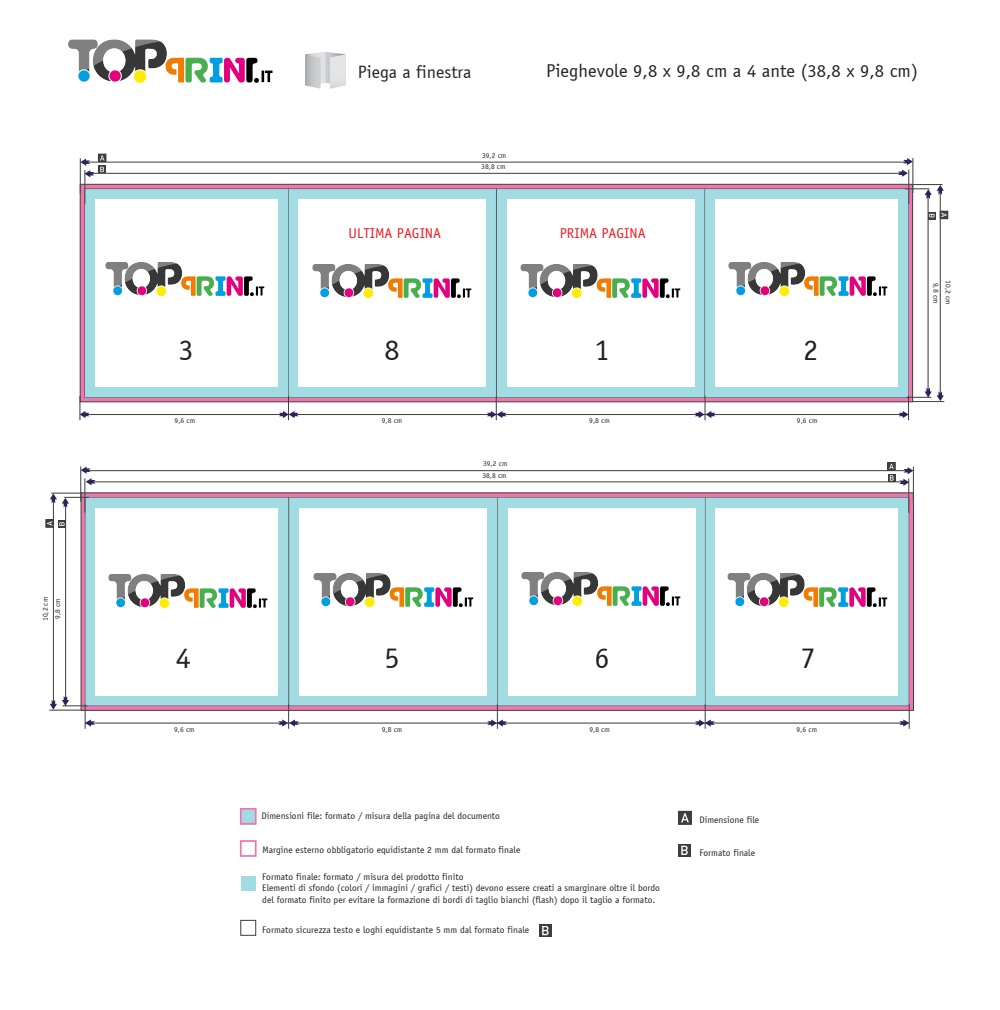
<style>
.page{position:relative;width:1000px;height:1010px;background:#fff}
.page>*{position:absolute;margin:0;border:0;box-sizing:border-box;transform-origin:0 0}
.t1{font:30.22px "Officina Sans";color:#231f20}
.t2{font:18.52px "Officina Sans";color:#231f20}
.t3{font:17.92px "Officina Sans";color:#231f20}
.t4{font:14.33px "Officina Sans Std";color:#ee1d23}
.t5{font:9.45px/11.4px "Officina Sans";color:#231f20}
.t6{font:7.5px/12.2px "Officina Sans";color:#231f20;text-align:center}
</style>
<div class="page">
<svg style="left:80px;top:184px;width:832px;height:218px;background:#cc719c"></svg>
<div style="left:538px;top:923px;width:13px;height:13px;background:#3e3e3f"></div>
<svg style="left:542px;top:926px;width:6px;height:9px"></svg>
<div style="left:240px;top:840px;width:16px;height:16px;border:2px solid #f176ae"></div>
<div style="left:241px;top:876px;width:15px;height:15px;background:#a3dbe2"></div>
<div style="left:240px;top:919px;width:16px;height:16px;background:#fff;border:1px solid #3e3e3f"></div>
<div style="left:241px;top:808px;width:14px;height:16px;background:#a3dbe2"></div>
<div style="left:240px;top:807px;width:16px;height:17px;border:2px solid #f176ae"></div>
<div style="left:678px;top:811px;width:13px;height:13px;background:#3e3e3f"></div>
<svg style="left:681px;top:813px;width:7px;height:9px"></svg>
<svg style="left:678px;top:844px;width:12px;height:12px"></svg>
<svg style="left:681px;top:845px;width:6px;height:9px"></svg>
<svg style="left:704px;top:188px;width:204px;height:209px;background:#a2d5dc"></svg>
<div style="left:715px;top:199px;width:182px;height:187px;background:#fff"></div>
<svg style="left:496px;top:188px;width:208px;height:209px;background:#a5d3da"></svg>
<div style="left:506px;top:199px;width:188px;height:187px;background:#fff"></div>
<svg style="left:288px;top:188px;width:208px;height:209px;background:#a5d7de"></svg>
<div style="left:298px;top:199px;width:187px;height:187px;background:#fff"></div>
<svg style="left:84px;top:188px;width:204px;height:209px;background:#a4d2da"></svg>
<div style="left:96px;top:199px;width:182px;height:187px;background:#fff"></div>
<hr style="left:939px;top:187px;width:1px;height:206px;background:#3e3e3f">
<hr style="left:927px;top:194px;width:1px;height:203px;background:#3e3e3f">
<svg style="left:927px;top:212px;width:8px;height:7px"></svg>
<svg style="left:928px;top:214px;width:6px;height:3px"></svg>
<div style="left:939px;top:211px;width:8px;height:8px;background:#3e3e3f"></div>
<svg style="left:941px;top:213px;width:5px;height:4px"></svg>
<hr style="left:910px;top:184px;width:32px;height:1px;background:#3e3e3f">
<svg style="left:904px;top:185px;width:39px;height:14px"></svg>
<hr style="left:80px;top:158px;width:1px;height:35px;background:#3e3e3f">
<hr style="left:85px;top:170px;width:1px;height:34px;background:#3e3e3f">
<hr style="left:87px;top:173px;width:819px;height:1px;background:#3e3e3f">
<hr style="left:85px;top:162px;width:824px;height:1px;background:#3e3e3f">
<div style="left:98px;top:166px;width:8px;height:7px;background:#3e3e3f"></div>
<svg style="left:100px;top:167px;width:4px;height:5px"></svg>
<svg style="left:98px;top:154px;width:8px;height:8px"></svg>
<svg style="left:100px;top:155px;width:4px;height:5px"></svg>
<svg style="left:80px;top:159px;width:14px;height:18px"></svg>
<hr style="left:912px;top:158px;width:1px;height:35px;background:#3e3e3f">
<hr style="left:908px;top:170px;width:1px;height:34px;background:#3e3e3f">
<svg style="left:897px;top:158px;width:15px;height:19px"></svg>
<hr style="left:84px;top:414px;width:824px;height:1px;background:#3e3e3f">
<svg style="left:279px;top:396px;width:19px;height:24px"></svg>
<svg style="left:486px;top:396px;width:20px;height:24px"></svg>
<svg style="left:898px;top:387px;width:45px;height:33px"></svg>
<svg style="left:694px;top:396px;width:21px;height:24px"></svg>
<svg style="left:80px;top:396px;width:9px;height:24px"></svg>
<svg style="left:81px;top:492px;width:832px;height:218px;background:#d673a1"></svg>
<svg style="left:85px;top:497px;width:203px;height:209px;background:#a1d6dd"></svg>
<div style="left:95px;top:508px;width:183px;height:187px;background:#fff"></div>
<svg style="left:288px;top:497px;width:209px;height:209px;background:#a5d8de"></svg>
<div style="left:299px;top:508px;width:187px;height:187px;background:#fff"></div>
<svg style="left:497px;top:497px;width:207px;height:209px;background:#a6d9e0"></svg>
<div style="left:508px;top:508px;width:187px;height:187px;background:#fff"></div>
<svg style="left:704px;top:497px;width:204px;height:209px;background:#a2d7de"></svg>
<div style="left:715px;top:508px;width:182px;height:187px;background:#fff"></div>
<hr style="left:53px;top:496px;width:1px;height:206px;background:#3e3e3f">
<hr style="left:65px;top:503px;width:1px;height:203px;background:#3e3e3f">
<svg style="left:58px;top:520px;width:7px;height:8px"></svg>
<svg style="left:59px;top:522px;width:5px;height:3px"></svg>
<svg style="left:46px;top:519px;width:7px;height:8px"></svg>
<svg style="left:47px;top:521px;width:5px;height:4px"></svg>
<svg style="left:50px;top:493px;width:39px;height:14px"></svg>
<hr style="left:49px;top:709px;width:32px;height:1px;background:#3e3e3f">
<hr style="left:912px;top:467px;width:1px;height:35px;background:#3e3e3f">
<hr style="left:908px;top:478px;width:1px;height:34px;background:#3e3e3f">
<hr style="left:87px;top:481px;width:819px;height:1px;background:#3e3e3f">
<hr style="left:84px;top:470px;width:824px;height:1px;background:#3e3e3f">
<svg style="left:888px;top:474px;width:7px;height:7px"></svg>
<svg style="left:889px;top:475px;width:4px;height:5px"></svg>
<div style="left:887px;top:462px;width:8px;height:8px;background:#3e3e3f"></div>
<svg style="left:888px;top:463px;width:5px;height:6px"></svg>
<svg style="left:899px;top:467px;width:14px;height:19px"></svg>
<hr style="left:81px;top:466px;width:1px;height:35px;background:#3e3e3f">
<hr style="left:85px;top:478px;width:1px;height:34px;background:#3e3e3f">
<svg style="left:81px;top:466px;width:14px;height:19px"></svg>
<hr style="left:85px;top:722px;width:823px;height:1px;background:#3e3e3f">
<svg style="left:695px;top:704px;width:19px;height:24px"></svg>
<svg style="left:487px;top:704px;width:19px;height:24px"></svg>
<svg style="left:50px;top:696px;width:45px;height:32px"></svg>
<svg style="left:278px;top:704px;width:21px;height:24px"></svg>
<svg style="left:899px;top:704px;width:10px;height:24px"></svg>
<svg style="left:305px;top:52px;width:40px;height:37px"></svg>
<img style="left:68px;top:39px;width:205px;height:44px">
<img style="left:92px;top:250px;width:173px;height:62px">
<img style="left:312px;top:264px;width:160px;height:35px">
<img style="left:520px;top:264px;width:161px;height:35px">
<img style="left:728px;top:250px;width:172px;height:62px">
<img style="left:108px;top:561px;width:172px;height:62px">
<img style="left:313px;top:573px;width:161px;height:35px">
<img style="left:521px;top:572px;width:160px;height:35px">
<img style="left:714px;top:560px;width:186px;height:62px">
<p class="t6" style="left:39px;top:621px;width:26px;rotate:-90deg">10,2 cm<br>9,8 cm</p>
<h3 class="t3" style="left:357px;top:61px;width:115px">Piega a finestra</h3>
<h2 class="t2" style="left:546px;top:59px;width:373px">Pieghevole 9,8 x 9,8 cm a 4 ante (38,8 x 9,8 cm)</h2>
<p class="t6" style="left:482px;top:149px;width:26px">39,2 cm</p>
<p class="t6" style="left:481px;top:161px;width:26px">38,8 cm</p>
<h3 class="t4" style="left:348px;top:227px;width:94px">ULTIMA PAGINA</h3>
<h3 class="t4" style="left:559px;top:227px;width:87px">PRIMA PAGINA</h3>
<h1 class="t1" style="left:178px;top:330px;width:17px">3</h1>
<h1 class="t1" style="left:384px;top:330px;width:17px">8</h1>
<h1 class="t1" style="left:594px;top:330px;width:17px">1</h1>
<h1 class="t1" style="left:803px;top:330px;width:17px">2</h1>
<p class="t6" style="left:174px;top:415px;width:22px">9,6 cm</p>
<p class="t6" style="left:381px;top:415px;width:22px">9,8 cm</p>
<p class="t6" style="left:589px;top:415px;width:22px">9,8 cm</p>
<p class="t6" style="left:796px;top:415px;width:22px">9,6 cm</p>
<p class="t6" style="left:483px;top:457px;width:26px">39,2 cm</p>
<p class="t6" style="left:482px;top:469px;width:26px">38,8 cm</p>
<p class="t6" style="left:941px;top:282px;width:22px;rotate:90deg">9,8 cm</p>
<p class="t6" style="left:954px;top:280px;width:26px;rotate:90deg">10,2 cm</p>
<h1 class="t1" style="left:176px;top:638px;width:17px">4</h1>
<h1 class="t1" style="left:384px;top:638px;width:17px">5</h1>
<h1 class="t1" style="left:594px;top:638px;width:17px">6</h1>
<h1 class="t1" style="left:800px;top:638px;width:17px">7</h1>
<p class="t6" style="left:174px;top:723px;width:22px">9,6 cm</p>
<p class="t6" style="left:382px;top:723px;width:22px">9,8 cm</p>
<p class="t6" style="left:589px;top:723px;width:22px">9,8 cm</p>
<p class="t6" style="left:796px;top:723px;width:22px">9,6 cm</p>
<p class="t5" style="left:261px;top:809px;width:240px">Dimensioni file: formato / misura della pagina del documento</p>
<p class="t5" style="left:262px;top:843px;width:259px">Margine esterno obbligatorio equidistante 2 mm dal formato finale</p>
<p class="t5" style="left:262px;top:870px;width:399px">Formato finale: formato / misura del prodotto finito<br>Elementi di sfondo (colori / immagini / grafici / testi) devono essere creati a smarginare oltre il bordo del formato finito per evitare la formazione di bordi di taglio bianchi (flash) dopo il taglio a formato.</p>
<p class="t5" style="left:262px;top:924px;width:268px">Formato sicurezza testo e loghi equidistante 5 mm dal formato finale</p>
<p class="t5" style="left:699px;top:813px;width:61px">Dimensione file</p>
<p class="t5" style="left:699px;top:847px;width:57px">Formato finale</p>
</div>
